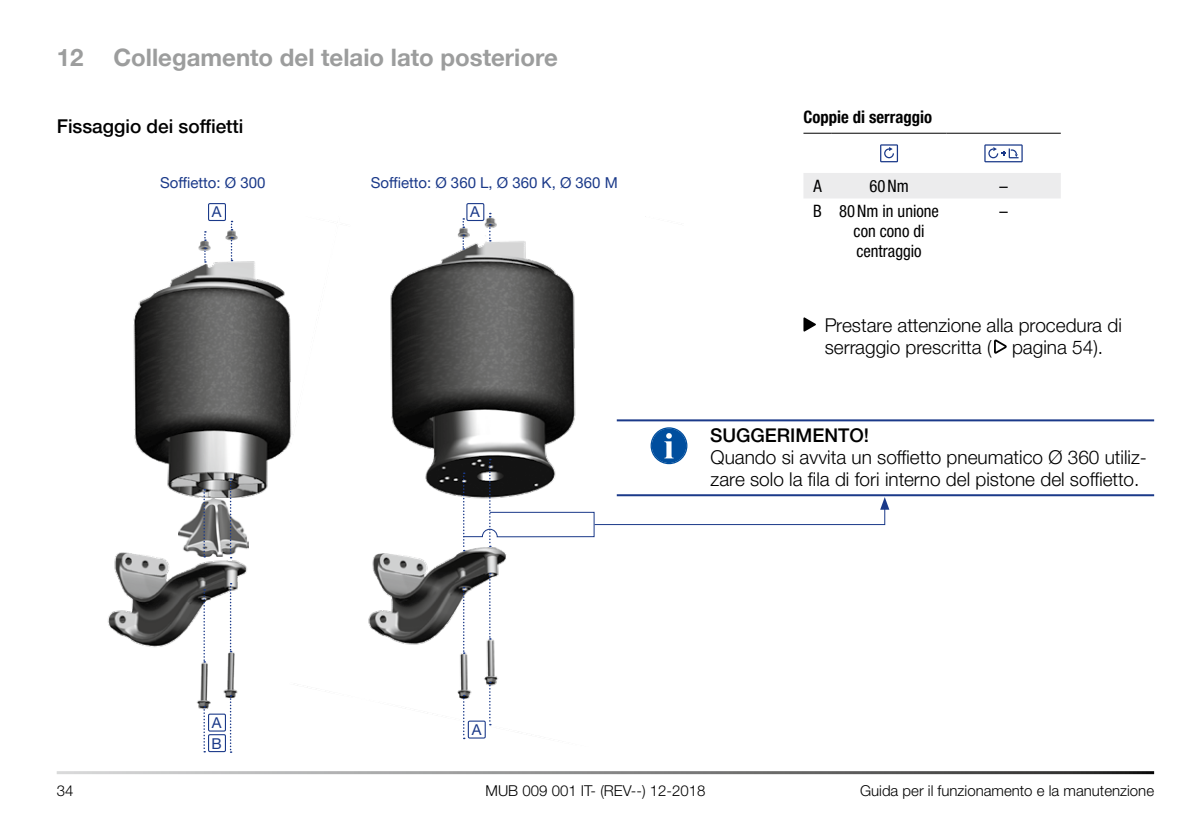
<style>
.page{position:relative;width:1191px;height:840px;background:#fff}
.page>*{position:absolute;margin:0;border:0;box-sizing:border-box;transform-origin:0 0}
.t1{font:700 24px "Helvetica Neue LTW1 G";color:#9c9d9d}
.t2{font:300 19px/22px "Helvetica Neue LTW1 G";color:#000}
.t3{font:500 19px "Helvetica Neue LTW1 G";color:#000}
.t4{font:500 19px "Helvetica Neue LT Pro";color:#000}
.t5{font:condensed 17px/20px "Helvetica Neue LTW1 G";color:#000}
.t6{font:700 condensed 17px "Helvetica Neue LTW1 G";color:#000}
.t7{font:300 15px "Helvetica Neue LT Pro";color:#000}
.t8{font:15px "Helvetica Neue LTW1 G";color:#1a3989}
.t9{font:15px "Helvetica Neue LT Pro";color:#1a3989}
</style>
<div class="page">
<img style="left:108px;top:216px;width:575px;height:528px">
<img style="left:178px;top:498px;width:70px;height:58px">
<div style="left:803px;top:173px;width:257px;height:25px;background:#ececed"></div>
<svg style="left:803px;top:133px;width:29px;height:1px"></svg>
<hr style="left:832px;top:133px;width:114px;height:1px;background:#000">
<hr style="left:946px;top:133px;width:114px;height:1px;background:#000">
<svg style="left:880px;top:144px;width:18px;height:18px"></svg>
<svg style="left:984px;top:144px;width:38px;height:18px"></svg>
<svg style="left:803px;top:317px;width:13px;height:14px"></svg>
<svg style="left:994px;top:339px;width:12px;height:14px"></svg>
<svg style="left:489px;top:572px;width:2px;height:67px"></svg>
<svg style="left:489px;top:681px;width:2px;height:44px"></svg>
<svg style="left:463px;top:586px;width:2px;height:67px"></svg>
<svg style="left:463px;top:694px;width:2px;height:44px"></svg>
<svg style="left:203px;top:489px;width:2px;height:68px"></svg>
<svg style="left:203px;top:588px;width:2px;height:74px"></svg>
<svg style="left:203px;top:705px;width:2px;height:47px"></svg>
<svg style="left:230px;top:478px;width:2px;height:80px"></svg>
<svg style="left:230px;top:694px;width:2px;height:58px"></svg>
<svg style="left:230px;top:582px;width:2px;height:70px"></svg>
<div style="left:208px;top:713px;width:18px;height:18px;border:1px solid #1a3989"></div>
<div style="left:208px;top:203px;width:18px;height:18px;border:1px solid #1a3989"></div>
<div style="left:208px;top:733px;width:18px;height:18px;border:1px solid #1a3989"></div>
<div style="left:468px;top:720px;width:18px;height:18px;border:1px solid #1a3989"></div>
<div style="left:466px;top:203px;width:18px;height:18px;border:1px solid #1a3989"></div>
<svg style="left:204px;top:247px;width:2px;height:15px"></svg>
<svg style="left:204px;top:231px;width:2px;height:10px"></svg>
<svg style="left:231px;top:237px;width:1px;height:24px"></svg>
<svg style="left:462px;top:234px;width:2px;height:15px"></svg>
<svg style="left:462px;top:218px;width:2px;height:10px"></svg>
<svg style="left:489px;top:224px;width:2px;height:17px"></svg>
<hr style="left:617px;top:419px;width:537px;height:2px;background:#1a3989">
<hr style="left:617px;top:494px;width:537px;height:2px;background:#1a3989">
<svg style="left:463px;top:427px;width:426px;height:124px"></svg>
<p class="t1" style="left:57px;top:43px;width:503px">12 Collegamento del telaio lato posteriore</p>
<p class="t3" style="left:57px;top:114px;width:188px">Fissaggio dei soffietti</p>
<p class="t8" style="left:160px;top:173px;width:107px">Soffietto: Ø 300</p>
<p class="t8" style="left:371px;top:173px;width:248px">Soffietto: Ø 360 L, Ø 360 K, Ø 360 M</p>
<p class="t9" style="left:212px;top:203px;width:11px">A</p>
<p class="t9" style="left:212px;top:713px;width:11px">A</p>
<p class="t9" style="left:212px;top:733px;width:12px">B</p>
<p class="t9" style="left:470px;top:203px;width:11px">A</p>
<p class="t9" style="left:471px;top:720px;width:11px">A</p>
<p class="t6" style="left:803px;top:106px;width:130px">Coppie di serraggio</p>
<p class="t5" style="left:813px;top:176px;width:10px">A</p>
<p class="t5" style="left:869px;top:176px;width:41px">60Nm</p>
<p class="t5" style="left:999px;top:176px;width:10px">–</p>
<p class="t5" style="left:853px;top:201px;width:87px;text-indent:-40px">B 80Nm in unione con cono di centraggio</p>
<p class="t5" style="left:999px;top:201px;width:10px">–</p>
<p class="t2" style="left:824px;top:313px;width:299px">Prestare attenzione alla procedura di serraggio prescritta ( pagina 54).</p>
<p class="t4" style="left:710px;top:423px;width:161px">SUGGERIMENTO!</p>
<p class="t2" style="left:710px;top:446px;width:438px">Quando si avvita un soffietto pneumatico Ø 360 utiliz&shy;zare solo la fila di fori interno del pistone del soffietto.</p>
<p class="t7" style="left:57px;top:780px;width:18px">34</p>
<p class="t7" style="left:485px;top:780px;width:221px">MUB 009 001 IT- (REV--) 12-2018</p>
<p class="t7" style="left:860px;top:780px;width:295px">Guida per il funzionamento e la manutenzione</p>
</div>
